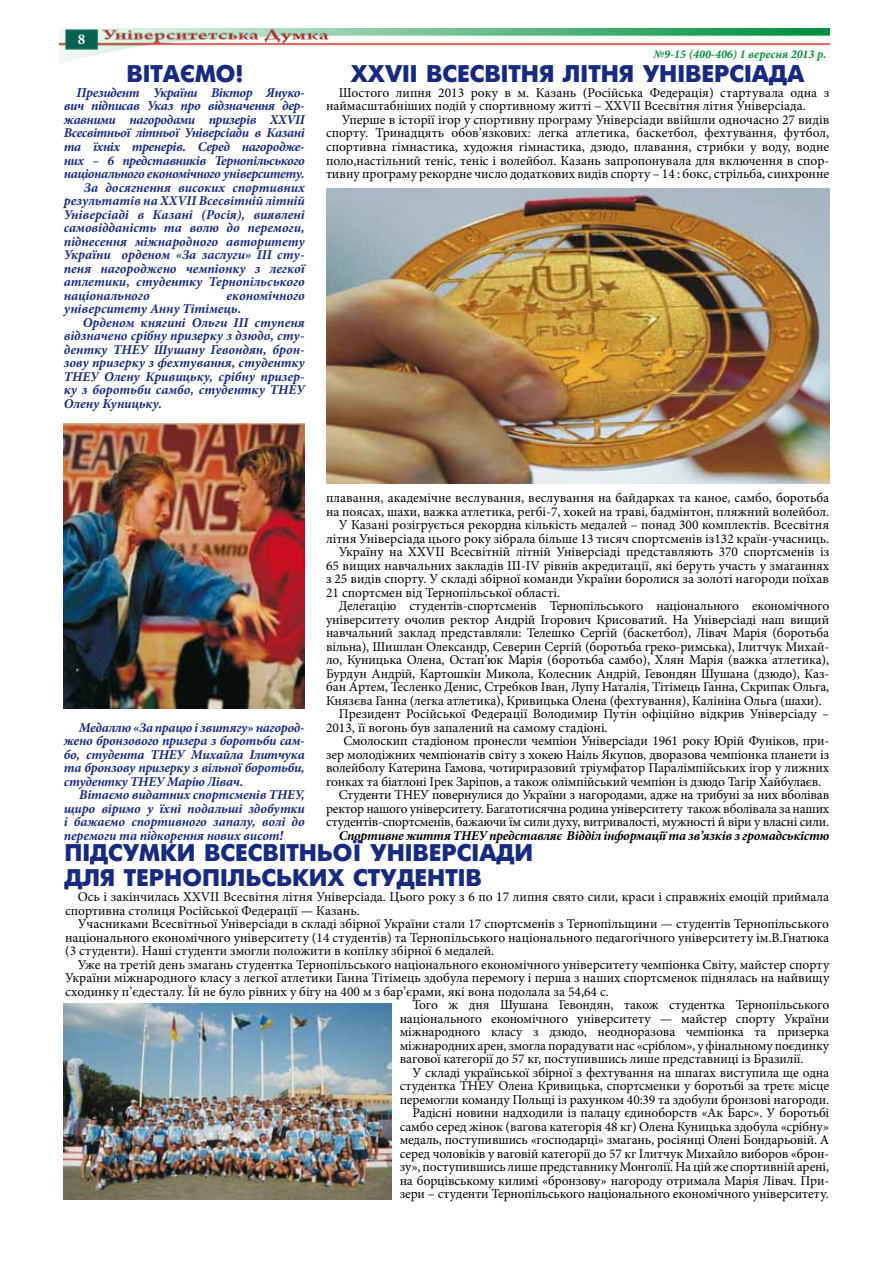
<style>
.page{position:relative;width:893px;height:1263px;background:#fff}
.page>*{position:absolute;margin:0;border:0;box-sizing:border-box;transform-origin:0 0}
.t1{font:700 24px/25.5px "Ukrainian Futuris";color:#162983}
.t2{font:700 15px "Minion Pro";color:#fff}
.t3{font:13.5px/13.5px "Minion Pro";letter-spacing:-.005em;color:#000}
.t4{font:italic 700 13.5px/13.5px "Minion Pro";letter-spacing:-.01em;color:#162983;text-align:justify}
.t5{font:italic 700 13.5px "Minion Pro";letter-spacing:-.03em;color:#162983}
.t6{font:italic 700 13.5px "Minion Pro";letter-spacing:-.02em;color:#000}
.t7{font:italic 700 12px "Minion Pro";color:#009037}
</style>
<div class="page">
<img style="left:60px;top:28px;width:769px;height:36px">
<img style="left:326px;top:189px;width:503px;height:295px">
<img style="left:64px;top:423px;width:241px;height:285px">
<img style="left:64px;top:1003px;width:327px;height:196px">
<p class="t2" style="left:78px;top:29px;width:9px">8</p>
<p class="t7" style="left:654px;top:45px;width:174px">№9-15 (400-406) 1 вересня 2013 р.</p>
<h1 class="t1" style="left:126px;top:61px;width:56px">ВІ ТАЄМО</h1>
<h1 class="t1" style="left:235px;top:61px;width:9px">!</h1>
<h1 class="t1" style="left:351px;top:61px;width:455px">ХХVІІ Всесвітня літня Універсіада</h1>
<p class="t5" style="left:77px;top:83px;width:230px">Президент України Віктор Януко-</p>
<p class="t5" style="left:64px;top:97px;width:242px">вич підписав Указ про відзначення дер-</p>
<p class="t5" style="left:64px;top:110px;width:242px">жавними нагородами призерів ХХVІІ</p>
<p class="t5" style="left:64px;top:124px;width:242px">Всесвітньої літньої Універсіади в Казані</p>
<p class="t5" style="left:64px;top:137px;width:242px">та їхніх тренерів. Серед нагородже-</p>
<p class="t5" style="left:64px;top:151px;width:242px">них – 6 представників Тернопільського</p>
<p class="t5" style="left:64px;top:164px;width:242px">національного економічного університету.</p>
<p class="t4" style="left:84px;top:180px;width:222px">За досягнення високих спортивних</p>
<p class="t4" style="left:64px;top:194px;width:242px">результатів на ХХVІІ Всесвітній літній</p>
<p class="t4" style="left:64px;top:207px;width:242px">Універсіаді в Казані (Росія), виявлені</p>
<p class="t4" style="left:64px;top:221px;width:242px">самовідданість та волю до перемоги,</p>
<p class="t4" style="left:64px;top:234px;width:242px">піднесення міжнародного авторитету</p>
<p class="t4" style="left:64px;top:248px;width:242px">України орденом «За заслуги» ІІІ сту-</p>
<p class="t4" style="left:64px;top:261px;width:242px">пеня нагороджено чемпіонку з легкої</p>
<p class="t4" style="left:64px;top:275px;width:242px">атлетики, студентку Тернопільського</p>
<p class="t4" style="left:64px;top:288px;width:87px">національного</p>
<p class="t3" style="left:326px;top:86px;width:505px;text-indent:13px">Шостого липня 2013 року в м. Казань (Російська Федерація) стартувала одна з наймаcштабніших подій у спортивному житті – ХХVІІ Всесвітня літня Універсіада.</p>
<p class="t3" style="left:326px;top:113px;width:505px;text-align:justify;text-indent:16px">Уперше в історії ігор у спортивну програму Універсіади ввійшли одночасно 27 видів спорту. Тринадцять обов’язкових: легка атлетика, баскетбол, фехтування, футбол, спортивна гімнастика, художня гімнастика, дзюдо, плавання, стрибки у воду, водне поло,настільний теніс, теніс і волейбол. Казань запропонувала для включення в спор&shy;тивну програму рекордне число додаткових видів спорту – 14 : бокс, стрільба, синхронне</p>
<p class="t4" style="left:64px;top:288px;width:242px;text-indent:163px">економічного університету Анну Тітімець.</p>
<p class="t4" style="left:64px;top:315px;width:242px;text-indent:19px">Орденом княгині Ольги ІІІ ступеня відзначено срібну призерку з дзюдо, сту&shy;дентку ТНЕУ Шушану Гевондян, брон&shy;зову призерку з фехтування, студентку ТНЕУ Олену Кривицьку, срібну призер&shy;ку з боротьби самбо, студентку ТНЕУ Олену Куницьку.</p>
<p class="t3" style="left:326px;top:491px;width:505px">плавання, академічне веслування, веслування на байдарках та каное, самбо, боротьба</p>
<p class="t3" style="left:326px;top:504px;width:505px">на поясах, шахи, важка атлетика, регбі-7, хокей на траві, бадмінтон, пляжний волейбол.</p>
<p class="t3" style="left:339px;top:518px;width:492px">У Казані розігрується рекордна кількість медалей – понад 300 комплектів. Всесвітня</p>
<p class="t3" style="left:326px;top:531px;width:505px">літня Універсіада цього року зібрала більше 13 тисяч спортсменів із132 країн-учасниць.</p>
<p class="t3" style="left:339px;top:545px;width:492px">Україну на ХХVІІ Всесвітній літній Універсіаді представляють 370 спортсменів із</p>
<p class="t3" style="left:326px;top:558px;width:505px">65 вищих навчальних закладів ІІІ-ІV рівнів акредитації, які беруть участь у змаганнях</p>
<p class="t3" style="left:326px;top:572px;width:505px">з 25 видів спорту. У складі збірної команди України боролися за золоті нагороди поїхав</p>
<p class="t3" style="left:326px;top:585px;width:236px">21 спортсмен від Тернопільської області.</p>
<p class="t3" style="left:339px;top:599px;width:492px">Делегацію студентів-спортсменів Тернопільського національного економічного</p>
<p class="t3" style="left:326px;top:612px;width:505px">університету очолив ректор Андрій Ігорович Крисоватий. На Універсіаді наш вищий</p>
<p class="t3" style="left:326px;top:626px;width:505px">навчальний заклад представляли: Телешко Сергій (баскетбол), Лівач Марія (боротьба</p>
<p class="t3" style="left:326px;top:639px;width:505px">вільна), Шишлан Олександр, Северин Сергій (боротьба греко-римська), Ілитчук Михай-</p>
<p class="t3" style="left:326px;top:653px;width:505px">ло, Куницька Олена, Остап’юк Марія (боротьба самбо), Хлян Марія (важка атлетика),</p>
<p class="t3" style="left:326px;top:666px;width:505px">Бурдун Андрій, Картошкін Микола, Колесник Андрій, Гевондян Шушана (дзюдо), Каз-</p>
<p class="t3" style="left:326px;top:680px;width:505px">бан Артем, Тесленко Денис, Стребков Іван, Лупу Наталія, Тітімець Ганна, Скрипак Ольга,</p>
<p class="t3" style="left:326px;top:693px;width:497px">Князєва Ганна (легка атлетика), Кривицька Олена (фехтування), Калініна Ольга (шахи).</p>
<p class="t3" style="left:339px;top:707px;width:492px">Президент Російської Федерації Володимир Путін офіційно відкрив Універсіаду –</p>
<p class="t3" style="left:326px;top:720px;width:283px">2013, її вогонь був запалений на самому стадіоні.</p>
<p class="t3" style="left:343px;top:734px;width:487px">Смолоскип стадіоном пронесли чемпіон Універсіади 1961 року Юрій Фуніков, при-</p>
<p class="t3" style="left:326px;top:747px;width:505px">зер молодіжних чемпіонатів світу з хокею Наіль Якупов, дворазова чемпіонка планети із</p>
<p class="t3" style="left:326px;top:761px;width:505px">волейболу Катерина Гамова, чотириразовий тріумфатор Паралімпійських ігор у лижних</p>
<p class="t3" style="left:326px;top:774px;width:497px">гонках та біатлоні Ірек Заріпов, а також олімпійський чемпіон із дзюдо Тагір Хайбулаєв.</p>
<p class="t3" style="left:339px;top:788px;width:492px">Студенти ТНЕУ повернулися до України з нагородами, адже на трибуні за них вболівав</p>
<p class="t3" style="left:326px;top:801px;width:505px">ректор нашого університету. Багатотисячна родина університету також вболівала за наших</p>
<p class="t3" style="left:326px;top:815px;width:505px">студентів-спортсменів, бажаючи їм сили духу, витривалості, мужності й віри у власні сили.</p>
<p class="t6" style="left:339px;top:826px;width:492px">Спортивне життя ТНЕУ представляє Відділ інформації та зв’язків з громадськістю</p>
<p class="t4" style="left:64px;top:720px;width:242px;text-indent:15px">Медаллю «За працю і звитягу» нагород&shy;жено бронзового призера з боротьби сам&shy;бо, студента ТНЕУ Михайла Ілитчука та бронзову призерку з вільної боротьби, студентку ТНЕУ Марію Лівач.</p>
<p class="t4" style="left:64px;top:788px;width:242px;text-indent:15px">Вітаємо видатних спортсменів ТНЕУ, щиро віримо у їхні подальші здобутки і бажаємо спортивного запалу, волі до перемоги та підкорення нових висот!</p>
<h1 class="t1" style="left:64px;top:840px;width:470px">Підсумки Всесвітньої Універсіади для тернопільських студентів</h1>
<p class="t3" style="left:65px;top:890px;width:766px;text-indent:13px">Ось і закінчилась XXVII Всесвітня літня Універсіада. Цього року з 6 по 17 липня свято сили, краси і справжніх емоцій приймала спортивна столиця Російської Федерації — Казань.</p>
<p class="t3" style="left:65px;top:917px;width:766px;text-align:justify;text-indent:13px">Учасниками Всесвітньої Універсіади в складі збірної України стали 17 спортсменів з Тернопільщини — студентів Тернопільського національного економічного університету (14 студентів) та Тернопільського національного педагогічного університету ім.В.Гнатюка (3 студенти). Наші студенти змогли положити в копілку збірної 6 медалей.</p>
<p class="t3" style="left:78px;top:958px;width:753px">Уже на третій день змагань студентка Тернопільського національного економічного університету чемпіонка Світу, майстер спорту</p>
<p class="t3" style="left:65px;top:971px;width:766px">України міжнародного класу з легкої атлетики Ганна Тітімець здобула перемогу і перша з наших спортсменок піднялась на найвищу</p>
<p class="t3" style="left:65px;top:985px;width:545px">сходинку п’єдесталу. Їй не було рівних у бігу на 400 м з бар’єрами, які вона подолала за 54,64 с.</p>
<p class="t3" style="left:412px;top:998px;width:418px">Того ж дня Шушана Гевондян, також студентка Тернопільського</p>
<p class="t3" style="left:400px;top:1012px;width:431px">національного економічного університету — майстер спорту України</p>
<p class="t3" style="left:400px;top:1025px;width:431px">міжнародного класу з дзюдо, неодноразова чемпіонка та призерка</p>
<p class="t3" style="left:400px;top:1039px;width:431px">міжнародних арен, змогла порадувати нас «сріблом», у фінальному поєдинку</p>
<p class="t3" style="left:400px;top:1052px;width:405px">вагової категорії до 57 кг, поступившись лише представниці із Бразилії.</p>
<p class="t3" style="left:412px;top:1066px;width:418px">У складі української збірної з фехтування на шпагах виступила ще одна</p>
<p class="t3" style="left:400px;top:1079px;width:431px">студентка ТНЕУ Олена Кривицька, спортсменки у боротьбі за третє місце</p>
<p class="t3" style="left:400px;top:1093px;width:431px">перемогли команду Польщі із рахунком 40:39 та здобули бронзові нагороди.</p>
<p class="t3" style="left:412px;top:1106px;width:418px">Радісні новини надходили із палацу єдиноборств «Ак Барс». У боротьбі</p>
<p class="t3" style="left:400px;top:1120px;width:431px">самбо серед жінок (вагова категорія 48 кг) Олена Куницька здобула «срібну»</p>
<p class="t3" style="left:400px;top:1133px;width:431px">медаль, поступившись «господарці» змагань, росіянці Олені Бондарьовій. А</p>
<p class="t3" style="left:400px;top:1147px;width:431px">серед чоловіків у ваговій категорії до 57 кг Ілитчук Михайло виборов «брон-</p>
<p class="t3" style="left:400px;top:1160px;width:431px">зу», поступившись лише представнику Монголії. На цій же спортивній арені,</p>
<p class="t3" style="left:400px;top:1174px;width:431px">на борцівському килимі «бронзову» нагороду отримала Марія Лівач. При-</p>
<p class="t3" style="left:400px;top:1187px;width:431px">зери – студенти Тернопільського національного економічного університету.</p>
</div>
